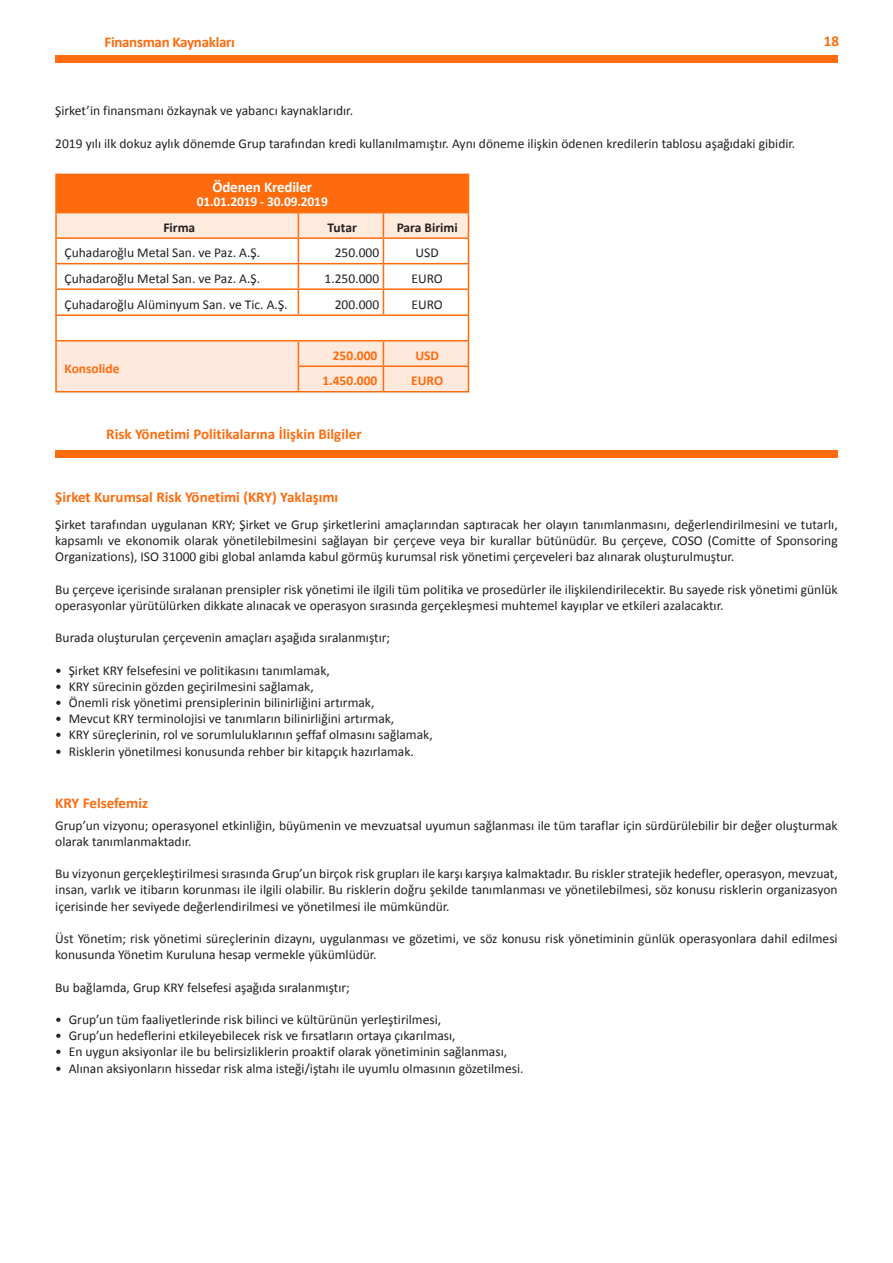
<style>
.page{position:relative;width:893px;height:1263px;background:#fff}
.page>*{position:absolute;margin:0;border:0;box-sizing:border-box;transform-origin:0 0}
.Baslik_Devam_TR{font:700 15px "Calibri";color:#ff6b0d}
.Baslik_Devam_TR-2{font:700 15px "Calibri";letter-spacing:-.02em;color:#ff6b0d}
.t1{font:700 15px "Calibri";letter-spacing:-.01em;color:#fff}
.Kurum_Profili_Bilgi{font:13.5px/16.2px "Calibri";color:#231f20}
.t2{font:700 13.5px "Calibri";color:#ff6b0d}
.t3{font:700 13.5px "Calibri";letter-spacing:-.01em;color:#fff}
.t4{font:700 13.5px "Calibri";color:#231f20}
</style>
<div class="page">
<div style="left:55px;top:55px;width:783px;height:8px;background:#ff6b0d"></div>
<div style="left:56px;top:174px;width:412px;height:39px;background:#ff6b0d"></div>
<hr style="left:55px;top:174px;width:243px;height:1px;background:#ff6b0d">
<hr style="left:55px;top:175px;width:2px;height:37px;background:#ff6b0d">
<hr style="left:383px;top:174px;width:86px;height:1px;background:#ff6b0d">
<hr style="left:55px;top:212px;width:243px;height:1px;background:#ff6b0d">
<hr style="left:55px;top:213px;width:2px;height:24px;background:#ff6b0d">
<hr style="left:383px;top:212px;width:86px;height:1px;background:#ff6b0d">
<hr style="left:55px;top:237px;width:243px;height:2px;background:#ff6b0d">
<hr style="left:55px;top:239px;width:2px;height:24px;background:#ff6b0d">
<hr style="left:55px;top:263px;width:243px;height:1px;background:#ff6b0d">
<hr style="left:55px;top:264px;width:2px;height:24px;background:#ff6b0d">
<hr style="left:55px;top:290px;width:2px;height:24px;background:#ff6b0d">
<hr style="left:55px;top:341px;width:2px;height:25px;background:#ff6b0d">
<hr style="left:55px;top:366px;width:2px;height:25px;background:#ff6b0d">
<hr style="left:55px;top:391px;width:243px;height:1px;background:#ff6b0d">
<hr style="left:468px;top:175px;width:1px;height:37px;background:#ff6b0d">
<hr style="left:55px;top:288px;width:243px;height:2px;background:#ff6b0d">
<hr style="left:55px;top:314px;width:243px;height:2px;background:#ff6b0d">
<hr style="left:55px;top:316px;width:2px;height:24px;background:#ff6b0d">
<svg style="left:56px;top:213px;width:413px;height:179px"></svg>
<hr style="left:55px;top:340px;width:243px;height:1px;background:#ff6b0d">
<hr style="left:298px;top:340px;width:85px;height:1px;background:#ff6b0d">
<hr style="left:383px;top:340px;width:86px;height:1px;background:#ff6b0d">
<div style="left:55px;top:450px;width:783px;height:7px;background:#ff6b0d"></div>
<p class="Baslik_Devam_TR-2" style="left:104px;top:33px;width:132px">Finansman Kaynakları</p>
<p class="Baslik_Devam_TR" style="left:824px;top:32px;width:17px">18</p>
<p class="Kurum_Profili_Bilgi" style="left:55px;top:102px;width:299px">Şirket’in finansmanı özkaynak ve yabancı kaynaklarıdır.</p>
<p class="Kurum_Profili_Bilgi" style="left:55px;top:134px;width:742px">2019 yılı ilk dokuz aylık dönemde Grup tarafından kredi kullanılmamıştır. Aynı döneme ilişkin ödenen kredilerin tablosu aşağıdaki gibidir.</p>
<p class="t1" style="left:212px;top:178px;width:101px">Ödenen Krediler</p>
<p class="t3" style="left:197px;top:193px;width:133px">01.01.2019 - 30.09.2019</p>
<p class="t4" style="left:163px;top:219px;width:33px">Firma</p>
<p class="t4" style="left:328px;top:219px;width:31px">Tutar</p>
<p class="t4" style="left:397px;top:219px;width:63px">Para Birimi</p>
<p class="Kurum_Profili_Bilgi" style="left:65px;top:244px;width:197px">Çuhadaroğlu Metal San. ve Paz. A.Ş.</p>
<p class="Kurum_Profili_Bilgi" style="left:335px;top:244px;width:46px">250.000</p>
<p class="Kurum_Profili_Bilgi" style="left:416px;top:244px;width:25px">USD</p>
<p class="Kurum_Profili_Bilgi" style="left:65px;top:269px;width:197px">Çuhadaroğlu Metal San. ve Paz. A.Ş.</p>
<p class="Kurum_Profili_Bilgi" style="left:324px;top:269px;width:56px">1.250.000</p>
<p class="Kurum_Profili_Bilgi" style="left:412px;top:269px;width:33px">EURO</p>
<p class="Kurum_Profili_Bilgi" style="left:65px;top:295px;width:225px">Çuhadaroğlu Alüminyum San. ve Tic. A.Ş.</p>
<p class="Kurum_Profili_Bilgi" style="left:335px;top:295px;width:46px">200.000</p>
<p class="Kurum_Profili_Bilgi" style="left:412px;top:295px;width:33px">EURO</p>
<p class="t2" style="left:65px;top:360px;width:57px">Konsolide</p>
<p class="t2" style="left:333px;top:347px;width:46px">250.000</p>
<p class="t2" style="left:415px;top:347px;width:25px">USD</p>
<p class="t2" style="left:322px;top:372px;width:57px">1.450.000</p>
<p class="t2" style="left:411px;top:372px;width:33px">EURO</p>
<p class="Baslik_Devam_TR" style="left:106px;top:424px;width:257px">Risk Yönetimi Politikalarına İlişkin Bilgiler</p>
<p class="Baslik_Devam_TR" style="left:55px;top:488px;width:285px">Şirket Kurumsal Risk Yönetimi (KRY) Yaklaşımı</p>
<p class="Kurum_Profili_Bilgi" style="left:55px;top:515px;width:784px;text-align:justify">Şirket tarafından uygulanan KRY; Şirket ve Grup şirketlerini amaçlarından saptıracak her olayın tanımlanmasını, değerlendirilmesini ve tutarlı, kapsamlı ve ekonomik olarak yönetilebilmesini sağlayan bir çerçeve veya bir kurallar bütünüdür. Bu çerçeve, COSO (Comitte of Sponsoring Organizations), ISO 31000 gibi global anlamda kabul görmüş kurumsal risk yönetimi çerçeveleri baz alınarak oluşturulmuştur.</p>
<p class="Kurum_Profili_Bilgi" style="left:55px;top:580px;width:784px">Bu çerçeve içerisinde sıralanan prensipler risk yönetimi ile ilgili tüm politika ve prosedürler ile ilişkilendirilecektir. Bu sayede risk yönetimi günlük operasyonlar yürütülürken dikkate alınacak ve operasyon sırasında gerçekleşmesi muhtemel kayıplar ve etkileri azalacaktır.</p>
<p class="Kurum_Profili_Bilgi" style="left:55px;top:629px;width:336px">Burada oluşturulan çerçevenin amaçları aşağıda sıralanmıştır;</p>
<p class="Kurum_Profili_Bilgi" style="left:55px;top:661px;width:276px">• Şirket KRY felsefesini ve politikasını tanımlamak,</p>
<p class="Kurum_Profili_Bilgi" style="left:55px;top:677px;width:260px">• KRY sürecinin gözden geçirilmesini sağlamak,</p>
<p class="Kurum_Profili_Bilgi" style="left:55px;top:694px;width:321px">• Önemli risk yönetimi prensiplerinin bilinirliğini artırmak,</p>
<p class="Kurum_Profili_Bilgi" style="left:55px;top:710px;width:341px">• Mevcut KRY terminolojisi ve tanımların bilinirliğini artırmak,</p>
<p class="Kurum_Profili_Bilgi" style="left:55px;top:726px;width:379px">• KRY süreçlerinin, rol ve sorumluluklarının şeffaf olmasını sağlamak,</p>
<p class="Kurum_Profili_Bilgi" style="left:55px;top:742px;width:360px">• Risklerin yönetilmesi konusunda rehber bir kitapçık hazırlamak.</p>
<p class="Baslik_Devam_TR" style="left:55px;top:794px;width:94px">KRY Felsefemiz</p>
<p class="Kurum_Profili_Bilgi" style="left:55px;top:816px;width:784px">Grup’un vizyonu; operasyonel etkinliğin, büyümenin ve mevzuatsal uyumun sağlanması ile tüm taraflar için sürdürülebilir bir değer oluşturmak olarak tanımlanmaktadır.</p>
<p class="Kurum_Profili_Bilgi" style="left:55px;top:865px;width:784px;text-align:justify">Bu vizyonun gerçekleştirilmesi sırasında Grup’un birçok risk grupları ile karşı karşıya kalmaktadır. Bu riskler stratejik hedefler, operasyon, mevzuat, insan, varlık ve itibarın korunması ile ilgili olabilir. Bu risklerin doğru şekilde tanımlanması ve yönetilebilmesi, söz konusu risklerin organizasyon içerisinde her seviyede değerlendirilmesi ve yönetilmesi ile mümkündür.</p>
<p class="Kurum_Profili_Bilgi" style="left:55px;top:930px;width:784px">Üst Yönetim; risk yönetimi süreçlerinin dizaynı, uygulanması ve gözetimi, ve söz konusu risk yönetiminin günlük operasyonlara dahil edilmesi konusunda Yönetim Kuruluna hesap vermekle yükümlüdür.</p>
<p class="Kurum_Profili_Bilgi" style="left:55px;top:978px;width:296px">Bu bağlamda, Grup KRY felsefesi aşağıda sıralanmıştır;</p>
<p class="Kurum_Profili_Bilgi" style="left:55px;top:1011px;width:387px">• Grup’un tüm faaliyetlerinde risk bilinci ve kültürünün yerleştirilmesi,</p>
<p class="Kurum_Profili_Bilgi" style="left:55px;top:1027px;width:402px">• Grup’un hedeflerini etkileyebilecek risk ve fırsatların ortaya çıkarılması,</p>
<p class="Kurum_Profili_Bilgi" style="left:55px;top:1043px;width:453px">• En uygun aksiyonlar ile bu belirsizliklerin proaktif olarak yönetiminin sağlanması,</p>
<p class="Kurum_Profili_Bilgi" style="left:55px;top:1059px;width:470px">• Alınan aksiyonların hissedar risk alma isteği/iştahı ile uyumlu olmasının gözetilmesi.</p>
</div>
